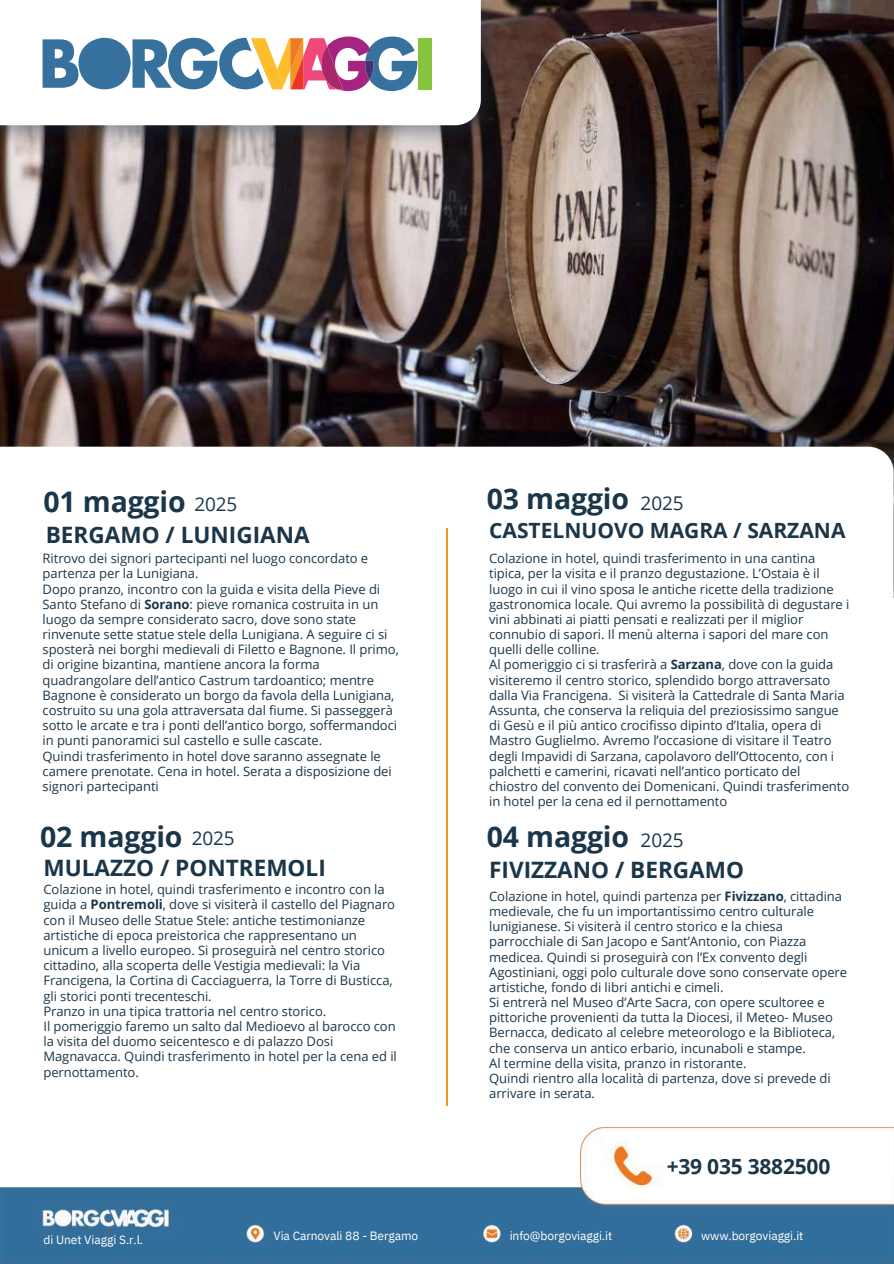
<style>
.page{position:relative;width:894px;height:1264px;background:#fff}
.page>*{position:absolute;margin:0;border:0;box-sizing:border-box;transform-origin:0 0}
.t1{font:700 28.5px "Open Sans";letter-spacing:-.005em;color:#1b3649}
.t2{font:700 22.5px "Open Sans";color:#1b3649}
.t3{font:700 21px "Open Sans";color:#1b3649}
.t4{font:18.9px "Open Sans";color:#1b3649}
.t5{font:13.05px/15.1px "Open Sans";letter-spacing:-.005em;color:#1b3649}
.t6{font:12px "IBM Plex Sans";letter-spacing:-.005em;color:#fff}
.s1{font-weight:400;font-size:18.9px}
.s2{font-weight:700}
</style>
<div class="page">
<img style="left:0;top:0;width:893px;height:446px">
<hr style="left:446px;top:528px;width:1px;height:577px;background:#f59324">
<img style="left:0;top:0;width:500px;height:145px">
<svg style="left:0;top:0;width:480px;height:125px"></svg>
<div style="left:418px;top:38px;width:13px;height:51px;background:#87c540"></div>
<svg style="left:43px;top:36px;width:374px;height:55px"></svg>
<div style="left:88px;top:48px;width:33px;height:34px;background:#37729e;border-radius:50%"></div>
<img style="left:0;top:1126px;width:893px;height:137px">
<h1 class="t1" style="left:43px;top:482px;width:195px">01 maggio <span class="s1">2025</span></h1>
<h1 class="t1" style="left:486px;top:479px;width:198px">03 maggio <span class="s1">2025</span></h1>
<h2 class="t2" style="left:46px;top:519px;width:265px">BERGAMO / LUNIGIANA</h2>
<h3 class="t3" style="left:489px;top:516px;width:358px">CASTELNUOVO MAGRA / SARZANA</h3>
<p class="t5" style="left:43px;top:550px;width:358px">Ritrovo dei signori partecipanti nel luogo concordato e partenza per la Lunigiana.<br>Dopo pranzo, incontro con la guida e visita della Pieve di Santo Stefano di <span class="s2">Sorano</span>: pieve romanica costruita in un luogo da sempre considerato sacro, dove sono state rinvenute sette statue stele della Lunigiana. A seguire ci si sposterà nei borghi medievali di Filetto e Bagnone. Il primo, di origine bizantina, mantiene ancora la forma quadrangolare dell’antico Castrum tardoantico; mentre Bagnone è considerato un borgo da favola della Lunigiana, costruito su una gola attraversata dal fiume. Si passeggerà sotto le arcate e tra i ponti dell’antico borgo, soffermandoci in punti panoramici sul castello e sulle cascate.<br>Quindi trasferimento in hotel dove saranno assegnate le camere prenotate. Cena in hotel. Serata a disposizione dei signori partecipanti</p>
<p class="t5" style="left:489px;top:550px;width:361px">Colazione in hotel, quindi trasferimento in una cantina tipica, per la visita e il pranzo degustazione. L’Ostaia è il luogo in cui il vino sposa le antiche ricette della tradizione gastronomica locale. Qui avremo la possibilità di degustare i vini abbinati ai piatti pensati e realizzati per il miglior connubio di sapori. Il menù alterna i sapori del mare con quelli delle colline.<br>Al pomeriggio ci si trasferirà a <span class="s2">Sarzana</span>, dove con la guida visiteremo il centro storico, splendido borgo attraversato dalla Via Francigena. Si visiterà la Cattedrale di Santa Maria Assunta, che conserva la reliquia del preziosissimo sangue di Gesù e il più antico crocifisso dipinto d’Italia, opera di Mastro Guglielmo. Avremo l’occasione di visitare il Teatro degli Impavidi di Sarzana, capolavoro dell’Ottocento, con i palchetti e camerini, ricavati nell’antico porticato del chiostro del convento dei Domenicani. Quindi trasferimento in hotel per la cena ed il pernottamento</p>
<h1 class="t1" style="left:40px;top:816px;width:144px">02 maggio</h1>
<h3 class="t4" style="left:192px;top:825px;width:45px">2025</h3>
<h1 class="t1" style="left:486px;top:816px;width:198px">04 maggio <span class="s1">2025</span></h1>
<h2 class="t2" style="left:43px;top:851px;width:284px">MULAZZO / PONTREMOLI</h2>
<h2 class="t2" style="left:489px;top:854px;width:256px">FIVIZZANO / BERGAMO</h2>
<p class="t5" style="left:43px;top:881px;width:355px">Colazione in hotel, quindi trasferimento e incontro con la guida a <span class="s2">Pontremoli</span>, dove si visiterà il castello del Piagnaro con il Museo delle Statue Stele: antiche testimonianze artistiche di epoca preistorica che rappresentano un unicum a livello europeo. Si proseguirà nel centro storico cittadino, alla scoperta delle Vestigia medievali: la Via Francigena, la Cortina di Cacciaguerra, la Torre di Busticca, gli storici ponti trecenteschi.<br>Pranzo in una tipica trattoria nel centro storico.<br>Il pomeriggio faremo un salto dal Medioevo al barocco con la visita del duomo seicentesco e di palazzo Dosi Magnavacca. Quindi trasferimento in hotel per la cena ed il pernottamento.</p>
<p class="t5" style="left:489px;top:888px;width:359px">Colazione in hotel, quindi partenza per <span class="s2">Fivizzano</span>, cittadina medievale, che fu un importantissimo centro culturale lunigianese. Si visiterà il centro storico e la chiesa parrocchiale di San Jacopo e Sant’Antonio, con Piazza medicea. Quindi si proseguirà con l’Ex convento degli Agostiniani, oggi polo culturale dove sono conservate opere artistiche, fondo di libri antichi e cimeli.<br>Si entrerà nel Museo d’Arte Sacra, con opere scultoree e pittoriche provenienti da tutta la Diocesi, il Meteo- Museo Bernacca, dedicato al celebre meteorologo e la Biblioteca, che conserva un antico erbario, incunaboli e stampe.<br>Al termine della visita, pranzo in ristorante.<br>Quindi rientro alla località di partenza, dove si prevede di arrivare in serata.</p>
<h3 class="t3" style="left:666px;top:1151px;width:165px">+39 035 3882500</h3>
<p class="t6" style="left:43px;top:1231px;width:101px">di Unet Viaggi S.r.l.</p>
<p class="t6" style="left:273px;top:1227px;width:146px">Via Carnovali 88 - Bergamo</p>
<p class="t6" style="left:509px;top:1227px;width:104px">info@borgoviaggi.it</p>
<p class="t6" style="left:700px;top:1227px;width:104px">www.borgoviaggi.it</p>
</div>
